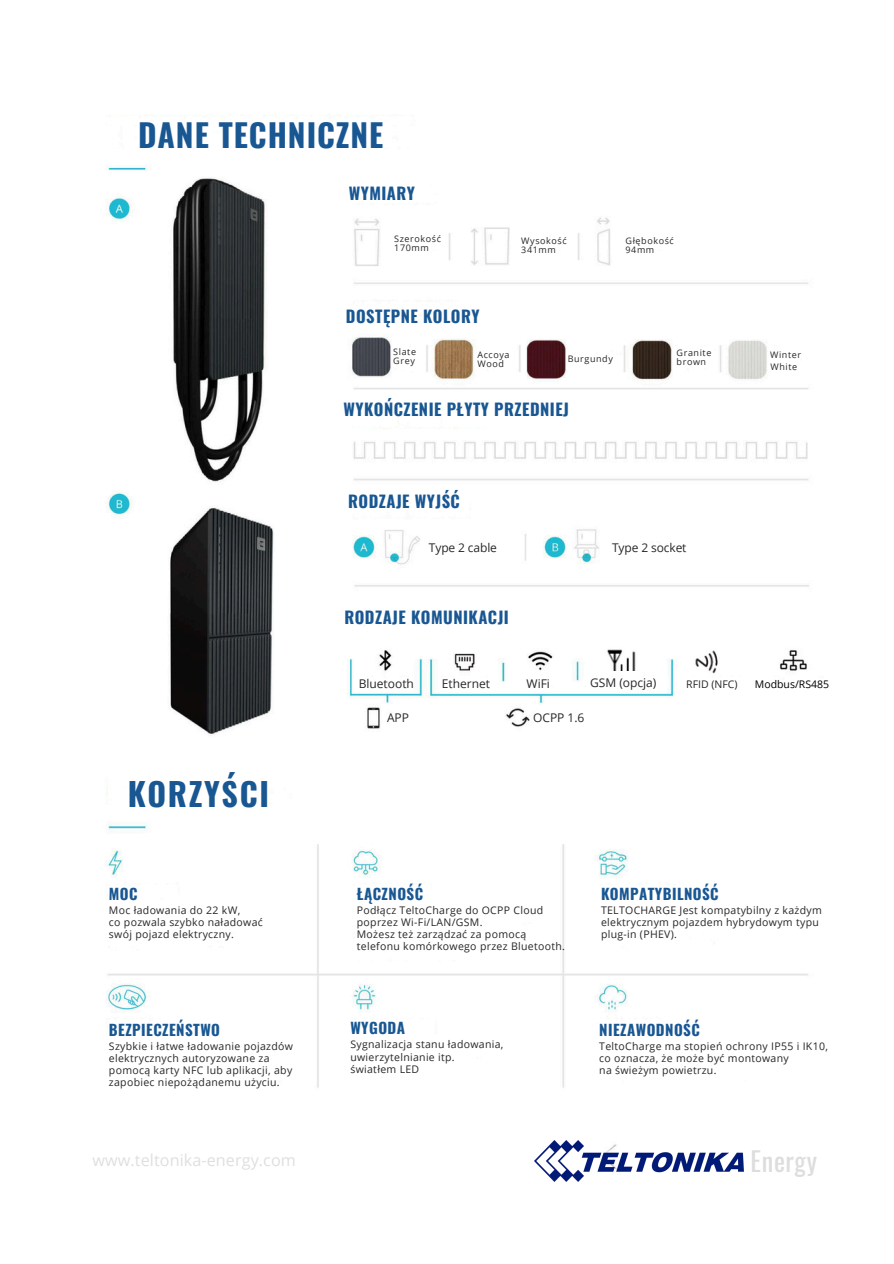
<style>
.page{position:relative;width:894px;height:1264px;background:#fff}
.page>*{position:absolute;margin:0;border:0;box-sizing:border-box;transform-origin:0 0}
.t1{font:700 31.95px "Oswald";letter-spacing:.05em;color:#195793}
.t2{font:700 31.65px "Oswald";letter-spacing:.03em;color:#195793}
.t3{font:26.25px "Oswald";letter-spacing:.025em;color:#ddd}
.t4{font:700 16.5px "Oswald";letter-spacing:.03em;color:#195793}
.t5{font:16.2px "Open Sans";letter-spacing:.005em;color:#dfdfdf}
.t6{font:700 15px "Oswald";letter-spacing:.03em;color:#195793}
.t7{font:12px "Open Sans";color:#272727}
.t8{font:10.5px "Open Sans";letter-spacing:.03em;color:#272727}
.t9{font:10.5px "Open Sans";color:#000}
.t10{font:9px "Open Sans";letter-spacing:.065em;color:#272727}
</style>
<div class="page">
<img style="left:106px;top:167px;width:703px;height:1015px">
<img style="left:534px;top:1140px;width:209px;height:41px">
<img style="left:603px;top:645px;width:40px;height:25px">
<img style="left:691px;top:645px;width:33px;height:28px">
<p class="t2" style="left:138px;top:110px;width:247px">DANE TECHNICZNE</p>
<p class="t4" style="left:348px;top:180px;width:68px">WYMIARY</p>
<p class="t10" style="left:394px;top:233px;width:48px">Szerokość</p>
<p class="t10" style="left:394px;top:242px;width:36px">170mm</p>
<h3 class="t10" style="left:521px;top:234px;width:47px">Wysokość</h3>
<p class="t10" style="left:521px;top:243px;width:36px">341mm</p>
<p class="t10" style="left:625px;top:234px;width:50px">Głębokość</p>
<p class="t10" style="left:625px;top:243px;width:30px">94mm</p>
<p class="t4" style="left:346px;top:303px;width:135px">DOSTĘPNE KOLORY</p>
<p class="t10" style="left:393px;top:346px;width:24px">Slate</p>
<p class="t10" style="left:393px;top:355px;width:23px">Grey</p>
<h3 class="t10" style="left:477px;top:349px;width:34px">Accoya</h3>
<p class="t10" style="left:477px;top:358px;width:28px">Wood</p>
<p class="t10" style="left:567px;top:353px;width:47px">Burgundy</p>
<h6 class="t4" style="left:343px;top:396px;width:227px">WYKOŃCZENIE PŁYTY PRZEDNIEJ</h6>
<p class="t10" style="left:676px;top:346px;width:36px">Granite</p>
<p class="t10" style="left:676px;top:355px;width:31px">brown</p>
<h3 class="t10" style="left:770px;top:348px;width:32px">Winter</h3>
<h6 class="t10" style="left:770px;top:360px;width:28px">White</h6>
<h5 class="t1" style="left:128px;top:769px;width:143px">KORZYŚCI</h5>
<h3 class="t4" style="left:348px;top:488px;width:113px">RODZAJE WYJŚĆ</h3>
<h6 class="t7" style="left:429px;top:539px;width:70px">Type 2 cable</h6>
<h6 class="t7" style="left:612px;top:539px;width:76px">Type 2 socket</h6>
<h6 class="t4" style="left:344px;top:604px;width:166px">RODZAJE KOMUNIKACJI</h6>
<p class="t7" style="left:358px;top:675px;width:57px">Bluetooth</p>
<h6 class="t7" style="left:441px;top:675px;width:50px">Ethernet</h6>
<h5 class="t7" style="left:526px;top:675px;width:25px">WiFi</h5>
<p class="t7" style="left:590px;top:673px;width:68px">GSM (opcja)</p>
<p class="t7" style="left:387px;top:709px;width:24px">APP</p>
<p class="t7" style="left:533px;top:709px;width:53px">OCPP 1.6</p>
<h1 class="t8" style="left:686px;top:676px;width:53px">RFID (NFC)</h1>
<h2 class="t9" style="left:754px;top:677px;width:76px">Modbus/RS485</h2>
<p class="t6" style="left:109px;top:881px;width:30px">MOC</p>
<p class="t8" style="left:109px;top:902px;width:133px">Moc ładowania do 22 kW,</p>
<p class="t8" style="left:109px;top:914px;width:155px">co pozwala szybko naładować</p>
<p class="t8" style="left:109px;top:926px;width:126px">swój pojazd elektryczny.</p>
<p class="t6" style="left:109px;top:1017px;width:113px">BEZPIECZEŃSTWO</p>
<p class="t8" style="left:109px;top:1038px;width:185px">Szybkie i łatwe ładowanie pojazdów</p>
<p class="t8" style="left:109px;top:1050px;width:162px">elektrycznych autoryzowane za</p>
<p class="t8" style="left:109px;top:1062px;width:185px">pomocą karty NFC lub aplikacji, aby</p>
<p class="t8" style="left:109px;top:1075px;width:172px">zapobiec niepożądanemu użyciu.</p>
<p class="t6" style="left:357px;top:881px;width:68px">ŁĄCZNOŚĆ</p>
<p class="t8" style="left:357px;top:902px;width:188px">Podłącz TeltoCharge do OCPP Cloud</p>
<p class="t8" style="left:357px;top:914px;width:127px">poprzez Wi-Fi/LAN/GSM.</p>
<p class="t8" style="left:357px;top:926px;width:171px">Możesz też zarządzać za pomocą</p>
<p class="t8" style="left:357px;top:939px;width:209px">telefonu komórkowego przez Bluetooth.</p>
<p class="t6" style="left:350px;top:1016px;width:56px">WYGODA</p>
<p class="t8" style="left:350px;top:1037px;width:154px">Sygnalizacja stanu ładowania,</p>
<p class="t8" style="left:350px;top:1049px;width:106px">uwierzytelnianie itp.</p>
<p class="t8" style="left:350px;top:1061px;width:70px">światłem LED</p>
<p class="t6" style="left:601px;top:881px;width:119px">KOMPATYBILNOŚĆ</p>
<p class="t8" style="left:601px;top:902px;width:222px">TELTOCHARGE Jest kompatybilny z każdym</p>
<p class="t8" style="left:601px;top:914px;width:219px">elektrycznym pojazdem hybrydowym typu</p>
<p class="t8" style="left:601px;top:926px;width:77px">plug-in (PHEV).</p>
<p class="t6" style="left:599px;top:1017px;width:102px">NIEZAWODNOŚĆ</p>
<p class="t8" style="left:599px;top:1038px;width:230px">TeltoCharge ma stopień ochrony IP55 i IK10,</p>
<p class="t8" style="left:599px;top:1050px;width:191px">co oznacza, że może być montowany</p>
<p class="t8" style="left:599px;top:1062px;width:119px">na świeżym powietrzu.</p>
<h4 class="t5" style="left:92px;top:1148px;width:205px">www.teltonika-energy.com</h4>
<p class="t3" style="left:750px;top:1140px;width:68px">Energy</p>
</div>
